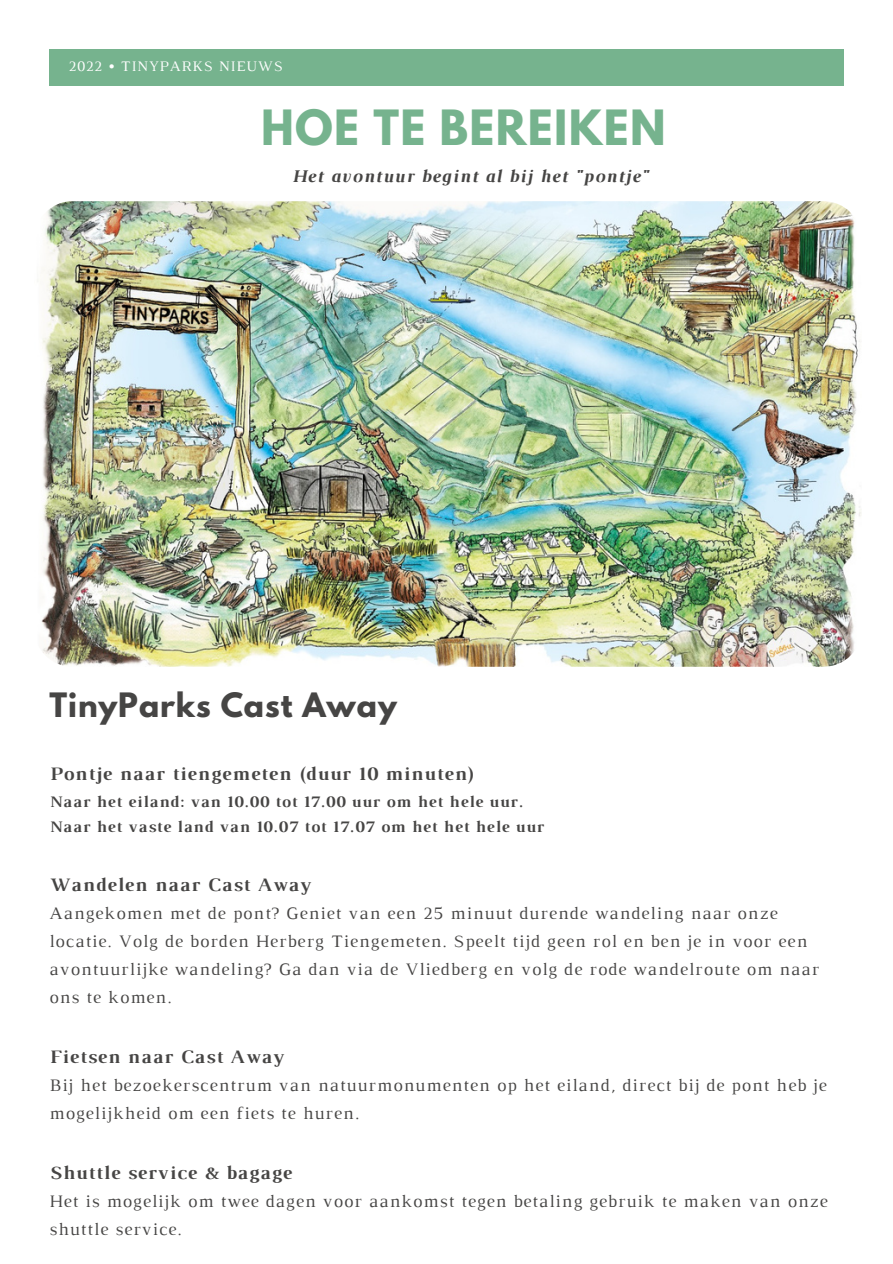
<style>
.page{position:relative;width:893px;height:1264px;background:#fff}
.page>*{position:absolute;margin:0;border:0;box-sizing:border-box;transform-origin:0 0}
.t1{font:700 43.05px "League Spartan";letter-spacing:.03em;color:#76b38e}
.t2{font:700 29.7px "League Spartan";letter-spacing:.03em;color:#464544}
.t3{font:700 19.35px "Luthier";letter-spacing:.06em;color:#464544}
.t4{font:italic 700 18.15px "Luthier";letter-spacing:.06em;color:#464544}
.t5{font:17.85px/27.9px "Luthier";letter-spacing:.06em;color:#464544}
.t6{font:700 16.35px/25.7px "Luthier";letter-spacing:.06em;color:#464544}
.t7{font:14.85px "Luthier";letter-spacing:.06em;color:#fff}
</style>
<div class="page">
<div style="left:49px;top:49px;width:794px;height:36px;background:#76b38e"></div>
<img style="left:34px;top:201px;width:827px;height:466px;border-radius:39px">
<p class="t7" style="left:69px;top:61px;width:215px">2022 • TINYPARKS NIEUWS</p>
<h1 class="t1" style="left:261px;top:106px;width:406px">HOE TE BEREIKEN</h1>
<p class="t4" style="left:291px;top:169px;width:358px">Het avontuur begint al bij het "pontje"</p>
<h2 class="t2" style="left:49px;top:690px;width:349px">TinyParks Cast Away</h2>
<p class="t3" style="left:49px;top:766px;width:425px">Pontje naar tiengemeten (duur 10 minuten)</p>
<p class="t6" style="left:49px;top:789px;width:495px">Naar het eiland: van 10.00 tot 17.00 uur om het hele uur.<br>Naar het vaste land van 10.07 tot 17.07 om het het hele uur</p>
<p class="t3" style="left:49px;top:878px;width:262px">Wandelen naar Cast Away</p>
<p class="t5" style="left:49px;top:900px;width:771px">Aangekomen met de pont? Geniet van een 25 minuut durende wandeling naar onze locatie. Volg de borden Herberg Tiengemeten. Speelt tijd geen rol en ben je in voor een avontuurlijke wandeling? Ga dan via de Vliedberg en volg de rode wandelroute om naar ons te komen.</p>
<p class="t3" style="left:49px;top:1049px;width:235px">Fietsen naar Cast Away</p>
<p class="t5" style="left:49px;top:1072px;width:778px">Bij het bezoekerscentrum van natuurmonumenten op het eiland, direct bij de pont heb je mogelijkheid om een fiets te huren.</p>
<p class="t3" style="left:49px;top:1165px;width:244px">Shuttle service &amp; bagage</p>
<p class="t5" style="left:49px;top:1188px;width:779px">Het is mogelijk om twee dagen voor aankomst tegen betaling gebruik te maken van onze shuttle service.</p>
</div>
